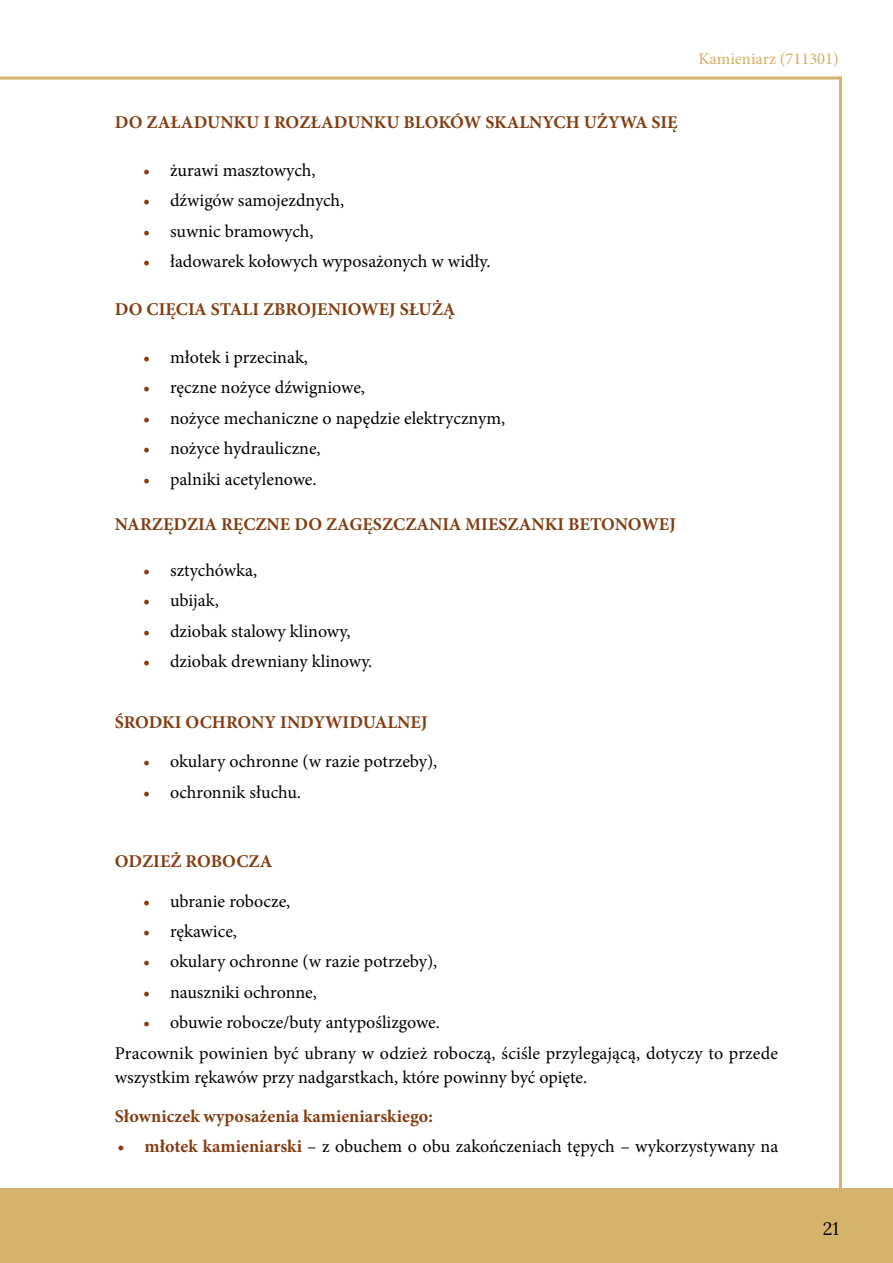
<style>
.page{position:relative;width:893px;height:1263px;background:#fff}
.page>*{position:absolute;margin:0;border:0;box-sizing:border-box;transform-origin:0 0}
.t1{font:18px/30.5px "Minion Pro";color:#000}
.t2{font:700 18px "Minion Pro";color:#843d12}
.t3{font:18px "Lora";color:#000}
.t4{font:500 16.5px "Minion Pro";color:#d5b36b}
.s1{color:#843d12}
.s2{font-weight:700;color:#843d12}
</style>
<div class="page">
<div style="left:0;top:1188px;width:893px;height:75px;background:#d5b36b"></div>
<hr style="left:839px;top:77px;width:3px;height:1113px;background:#d5b36b">
<hr style="left:0;top:77px;width:842px;height:3px;background:#d5b36b">
<p class="t2" style="left:115px;top:109px;width:564px">DO ZAŁADUNKU I ROZŁADUNKU BLOKÓW SKALNYCH UŻYWA SIĘ</p>
<p class="t1" style="left:143px;top:155px;width:174px"><span class="s1">•</span> żurawi masztowych,</p>
<p class="t1" style="left:143px;top:185px;width:203px"><span class="s1">•</span> dźwigów samojezdnych,</p>
<p class="t1" style="left:143px;top:216px;width:172px"><span class="s1">•</span> suwnic bramowych,</p>
<p class="t1" style="left:143px;top:246px;width:349px"><span class="s1">•</span> ładowarek kołowych wyposażonych w widły.</p>
<p class="t2" style="left:115px;top:297px;width:342px">DO CIĘCIA STALI ZBROJENIOWEJ SŁUŻĄ</p>
<p class="t1" style="left:143px;top:342px;width:166px"><span class="s1">•</span> młotek i przecinak,</p>
<p class="t1" style="left:143px;top:373px;width:223px"><span class="s1">•</span> ręczne nożyce dźwigniowe,</p>
<p class="t1" style="left:143px;top:403px;width:364px"><span class="s1">•</span> nożyce mechaniczne o napędzie elektrycznym,</p>
<p class="t1" style="left:143px;top:433px;width:179px"><span class="s1">•</span> nożyce hydrauliczne,</p>
<p class="t1" style="left:143px;top:464px;width:175px"><span class="s1">•</span> palniki acetylenowe.</p>
<p class="t2" style="left:115px;top:512px;width:563px">NARZĘDZIA RĘCZNE DO ZAGĘSZCZANIA MIESZANKI BETONOWEJ</p>
<p class="t1" style="left:143px;top:555px;width:116px"><span class="s1">•</span> sztychówka,</p>
<p class="t1" style="left:143px;top:585px;width:77px"><span class="s1">•</span> ubijak,</p>
<p class="t1" style="left:143px;top:616px;width:209px"><span class="s1">•</span> dziobak stalowy klinowy,</p>
<p class="t1" style="left:143px;top:646px;width:231px"><span class="s1">•</span> dziobak drewniany klinowy.</p>
<p class="t2" style="left:115px;top:709px;width:314px">ŚRODKI OCHRONY INDYWIDUALNEJ</p>
<p class="t1" style="left:143px;top:746px;width:296px"><span class="s1">•</span> okulary ochronne (w razie potrzeby),</p>
<p class="t1" style="left:143px;top:777px;width:159px"><span class="s1">•</span> ochronnik słuchu.</p>
<p class="t4" style="left:699px;top:48px;width:142px">Kamieniarz (711301)</p>
<p class="t2" style="left:115px;top:849px;width:159px">ODZIEŻ ROBOCZA</p>
<p class="t1" style="left:143px;top:886px;width:149px"><span class="s1">•</span> ubranie robocze,</p>
<p class="t1" style="left:143px;top:916px;width:95px"><span class="s1">•</span> rękawice,</p>
<p class="t1" style="left:143px;top:946px;width:296px"><span class="s1">•</span> okulary ochronne (w razie potrzeby),</p>
<p class="t1" style="left:143px;top:977px;width:175px"><span class="s1">•</span> nauszniki ochronne,</p>
<p class="t1" style="left:115px;top:1007px;width:665px;text-indent:28px"><span class="s1">•</span> obuwie robocze/buty antypoślizgowe.<br>Pracownik powinien być ubrany w odzież roboczą, ściśle przylegającą, dotyczy to przede</p>
<p class="t1" style="left:115px;top:1062px;width:474px">wszystkim rękawów przy nadgarstkach, które powinny być opięte.</p>
<p class="t2" style="left:115px;top:1103px;width:320px">Słowniczek wyposażenia kamieniarskiego:</p>
<p class="t1" style="left:118px;top:1131px;width:662px"><span class="s2">• młotek kamieniarski</span> – z obuchem o obu zakończeniach tępych – wykorzystywany na</p>
<p class="t3" style="left:823px;top:1215px;width:18px">21</p>
</div>
